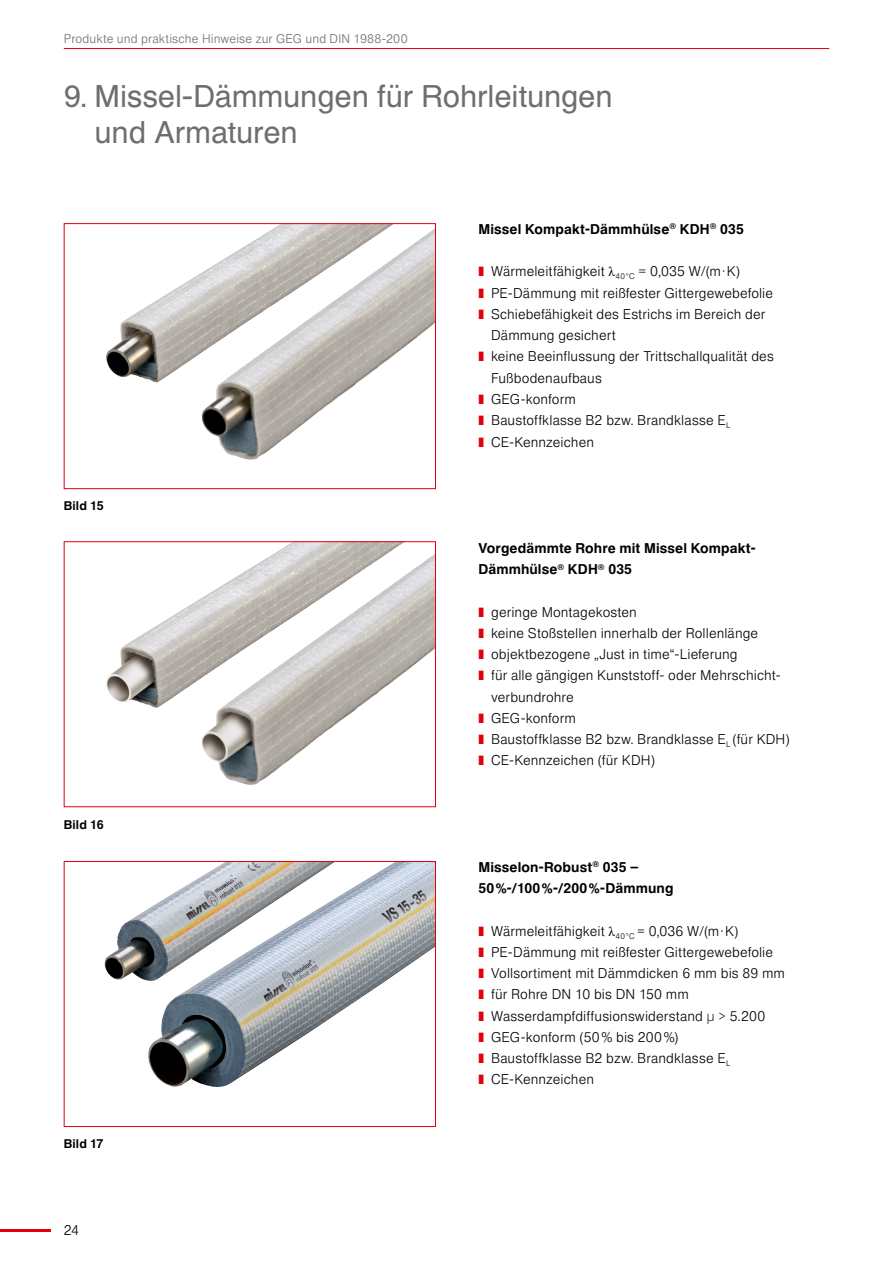
<style>
.page{position:relative;width:893px;height:1263px;background:#fff}
.page>*{position:absolute;margin:0;border:0;box-sizing:border-box;transform-origin:0 0}
.t1{font:30px/36px "Europa Gro SBOP";letter-spacing:-.005em;color:#6e6e6e}
.t2{font:300 13.5px/21.3px "Europa Gro SBOP";letter-spacing:.01em;color:#000}
.t3{font:500 13.5px/21.3px "Europa Gro SBOP";letter-spacing:.01em;color:#000}
.t4{font:300 12px "Europa Gro SBOP";letter-spacing:.015em;color:#6e6e6e}
.t5{font:500 12px "Europa Gro SBOP";letter-spacing:.01em;color:#000}
.s1{font-family:"Times New Roman";font-weight:400}
</style>
<div class="page">
<hr style="left:0;top:1229px;width:51px;height:2px;background:#e3000b">
<hr style="left:64px;top:48px;width:765px;height:1px;background:#e3000b">
<img style="left:104px;top:909px;width:44px;height:72px">
<img style="left:148px;top:863px;width:286px;height:224px">
<div style="left:64px;top:861px;width:372px;height:266px;border:1px solid #e3000b"></div>
<img style="left:106px;top:225px;width:286px;height:157px">
<img style="left:106px;top:543px;width:297px;height:165px">
<img style="left:201px;top:228px;width:233px;height:232px">
<img style="left:201px;top:553px;width:233px;height:232px">
<div style="left:64px;top:223px;width:372px;height:266px;border:1px solid #e3000b"></div>
<div style="left:64px;top:541px;width:372px;height:266px;border:1px solid #e3000b"></div>
<p class="t4" style="left:64px;top:31px;width:345px">Produkte und praktische Hinweise zur GEG und DIN 1988-200</p>
<h1 class="t1" style="left:95px;top:78px;width:519px;text-indent:-31px">9. Missel-Dämmungen für Rohrleitungen und Armaturen</h1>
<p class="t5" style="left:64px;top:499px;width:41px">Bild 15</p>
<p class="t5" style="left:64px;top:817px;width:41px">Bild 16</p>
<p class="t5" style="left:64px;top:1136px;width:41px">Bild 17</p>
<p class="t2" style="left:64px;top:1219px;width:17px">24</p>
<p class="t3" style="left:478px;top:218px;width:267px">Missel Kompakt-Dämmhülse<sup>®</sup> KDH<sup>®</sup> 035</p>
<p class="t2" style="left:491px;top:261px;width:284px">Wärmeleitfähigkeit <span class="s1">λ</span><sub>40°C</sub> = 0,035 W/(m·K)<br>PE-Dämmung mit reißfester Gittergewebefolie<br>Schiebefähigkeit des Estrichs im Bereich der<br>Dämmung gesichert<br>keine Beeinflussung der Trittschallqualität des<br>Fußbodenaufbaus<br>GEG-konform<br>Baustoffklasse B2 bzw. Brandklasse E<sub>L<br></sub>CE-Kennzeichen</p>
<p class="t3" style="left:478px;top:537px;width:279px">Vorgedämmte Rohre mit Missel Kompakt-<br>Dämmhülse<sup>®</sup> KDH<sup>®</sup> 035</p>
<p class="t2" style="left:491px;top:601px;width:300px">geringe Montagekosten<br>keine Stoßstellen innerhalb der Rollenlänge objektbezogene „Just in time“-Lieferung<br>für alle gängigen Kunststoff- oder Mehrschicht&shy;verbundrohre<br>GEG-konform<br>Baustoffklasse B2 bzw. Brandklasse E<sub>L</sub> (für KDH)<br>CE-Kennzeichen (für KDH)</p>
<p class="t3" style="left:478px;top:856px;width:197px">Misselon-Robust<sup>®</sup> 035 –<br>50%-/100%-/200%-Dämmung</p>
<p class="t2" style="left:491px;top:920px;width:295px">Wärmeleitfähigkeit <span class="s1">λ</span><sub>40°C</sub> = 0,036 W/(m·K)<br>PE-Dämmung mit reißfester Gittergewebefolie Vollsortiment mit Dämmdicken 6 mm bis 89 mm für Rohre DN 10 bis DN 150 mm Wasserdampfdiffusionswiderstand µ &gt; 5.200<br>GEG-konform (50% bis 200%)<br>Baustoffklasse B2 bzw. Brandklasse E<sub>L </sub>CE-Kennzeichen</p>
</div>
